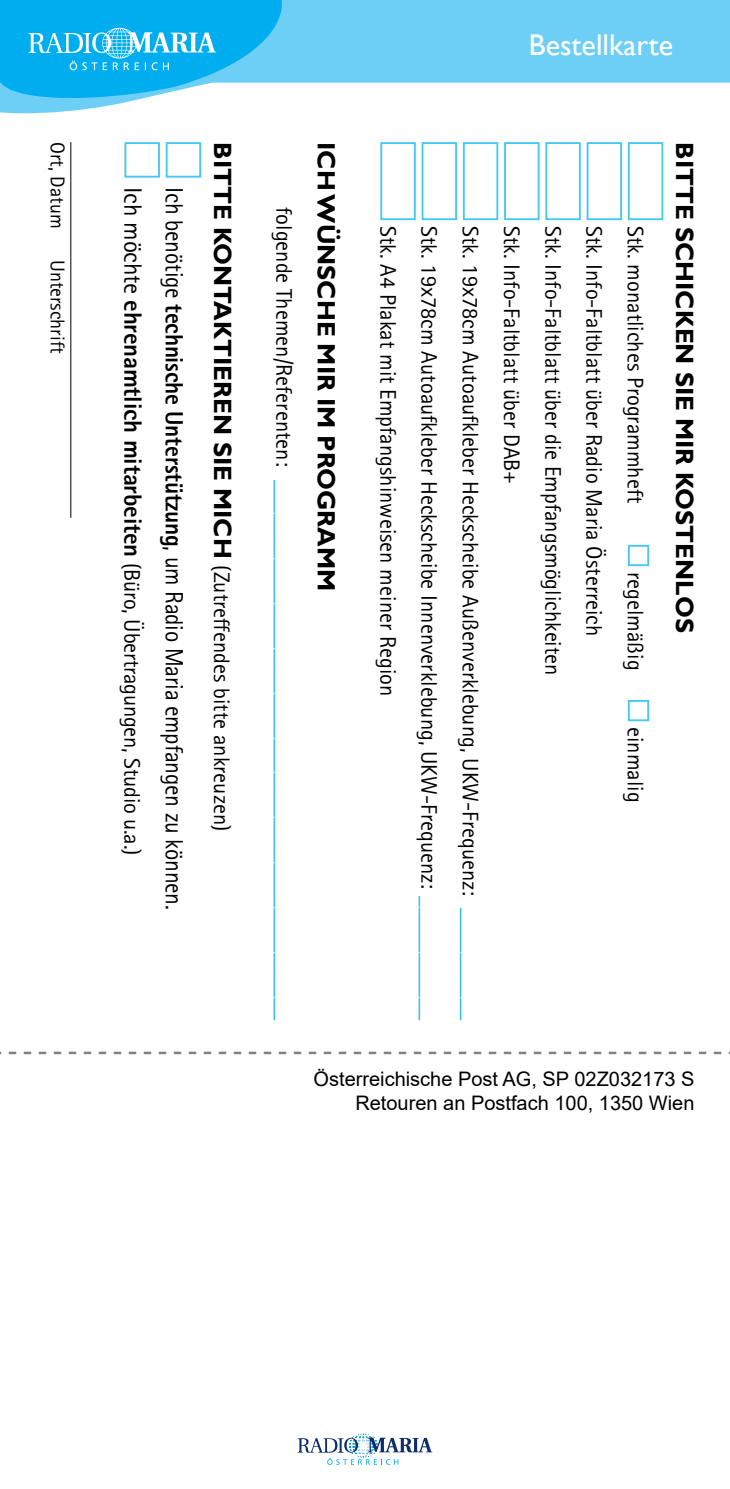
<style>
.page{position:relative;width:730px;height:1489px;background:#fff}
.page>*{position:absolute;margin:0;border:0;box-sizing:border-box;transform-origin:0 0}
.t1{font:30px "Gill Sans";color:#fff}
.t2{font:25px "Rotis Sans Serif Pro";letter-spacing:-.01em;color:#000;scale:.94 1}
.t3{font:700 25px "Gill Sans";color:#000}
.t4{font:22.5px/41.2px "Rotis Sans Serif Pro";color:#000;text-align:justify}
.t5{font:700 22.5px "Rotis Sans Serif Pro";color:#00aeef}
.t6{font:20px/24px "Arial";color:#000;text-align:right}
.t7{font:20px "Rotis Sans Serif Pro";color:#000}
.s1{font-size:25px}
.s2{font-family:"Rotis Sans Serif Std";font-weight:800;font-size:25px}
.s3{font-family:"Rotis Sans Serif Std";font-weight:800}
.s4{font-family:"Gill Sans";font-weight:700;font-size:25px}
.s5{font-weight:400;color:#000}
.s6{font-weight:700;color:#00aeef}
</style>
<div class="page">
<svg style="left:0;top:0;width:730px;height:114px;fill:#6dcff6"></svg>
<svg style="left:0;top:0;width:283px;height:104px"></svg>
<svg style="left:298px;top:1433px;width:134px;height:31px"></svg>
<svg style="left:0;top:1051px;width:730px;height:3px"></svg>
<div style="left:628px;top:142px;width:35px;height:78px;border:2px solid #44c8f5"></div>
<div style="left:628px;top:545px;width:21px;height:21px;border:2px solid #44c8f5"></div>
<div style="left:628px;top:700px;width:21px;height:21px;border:2px solid #44c8f5"></div>
<div style="left:587px;top:142px;width:35px;height:78px;border:2px solid #44c8f5"></div>
<div style="left:545px;top:142px;width:36px;height:78px;border:2px solid #44c8f5"></div>
<div style="left:504px;top:142px;width:35px;height:78px;border:2px solid #44c8f5"></div>
<div style="left:463px;top:142px;width:35px;height:78px;border:2px solid #44c8f5"></div>
<div style="left:422px;top:142px;width:35px;height:78px;border:2px solid #44c8f5"></div>
<div style="left:380px;top:142px;width:36px;height:78px;border:2px solid #44c8f5"></div>
<div style="left:166px;top:142px;width:35px;height:36px;border:2px solid #44c8f5"></div>
<div style="left:124px;top:142px;width:36px;height:36px;border:2px solid #44c8f5"></div>
<hr style="left:70px;top:142px;width:1px;height:376px;background:#000">
<p class="t7" style="left:69px;top:142px;width:88px;rotate:90deg">Ort, Datum</p>
<p class="t7" style="left:69px;top:260px;width:95px;rotate:90deg">Unterschrift</p>
<p class="t4" style="left:152px;top:187px;width:669px;rotate:90deg"><span class="s1">Ich möchte</span> <span class="s2">ehrenamtlich mitarbeiten</span> (Büro, Übertragungen, Studio u.a.)</p>
<p class="t2" style="left:189px;top:187px;width:770px;rotate:90deg">Ich benötige <span class="s3">technische Unterstützung</span>, um Radio Maria empfangen zu können.</p>
<p class="t4" style="left:242px;top:142px;width:690px;rotate:90deg"><span class="s4">BITTE KONTAKTIEREN SIE MICH</span> (Zutreffendes bitte ankreuzen)</p>
<h1 class="t1" style="left:529px;top:27px;width:146px">Bestellkarte</h1>
<p class="t5" style="left:298px;top:207px;width:814px;rotate:90deg"><span class="s5">folgende Themen/Referenten:</span> ________________________________________________</p>
<p class="t3" style="left:341px;top:142px;width:450px;rotate:90deg">ICH WÜNSCHE MIR IM PROGRAMM</p>
<p class="t4" style="left:491px;top:226px;width:795px;text-indent:681px;rotate:90deg"><span class="s6">__________ </span>Stk. 19x78cm Autoaufkleber Heckscheibe Innenverklebung, UKW-Frequenz: <span class="s6">___________ </span>Stk. A4 Plakat mit Empfangshinweisen meiner Region</p>
<p class="t4" style="left:491px;top:226px;width:671px;rotate:90deg">Stk. 19x78cm Autoaufkleber Heckscheibe Außenverklebung, UKW-Frequenz:</p>
<p class="t4" style="left:532px;top:226px;width:260px;rotate:90deg">Stk. Info-Faltblatt über DAB+</p>
<p class="t4" style="left:573px;top:226px;width:451px;rotate:90deg">Stk. Info-Faltblatt über die Empfangsmöglichkeiten</p>
<p class="t4" style="left:615px;top:226px;width:411px;rotate:90deg">Stk. Info-Faltblatt über Radio Maria Österreich</p>
<p class="t4" style="left:656px;top:226px;width:279px;rotate:90deg">Stk. monatliches Programmheft</p>
<p class="t4" style="left:656px;top:572px;width:100px;rotate:90deg">regelmäßig</p>
<p class="t4" style="left:656px;top:727px;width:77px;rotate:90deg">einmalig</p>
<p class="t3" style="left:700px;top:142px;width:492px;rotate:90deg">BITTE SCHICKEN SIE MIR KOSTENLOS</p>
<p class="t6" style="left:314px;top:1066px;width:382px">Österreichische Post AG, SP 02Z032173 S<br>Retouren an Postfach 100, 1350 Wien</p>
</div>
